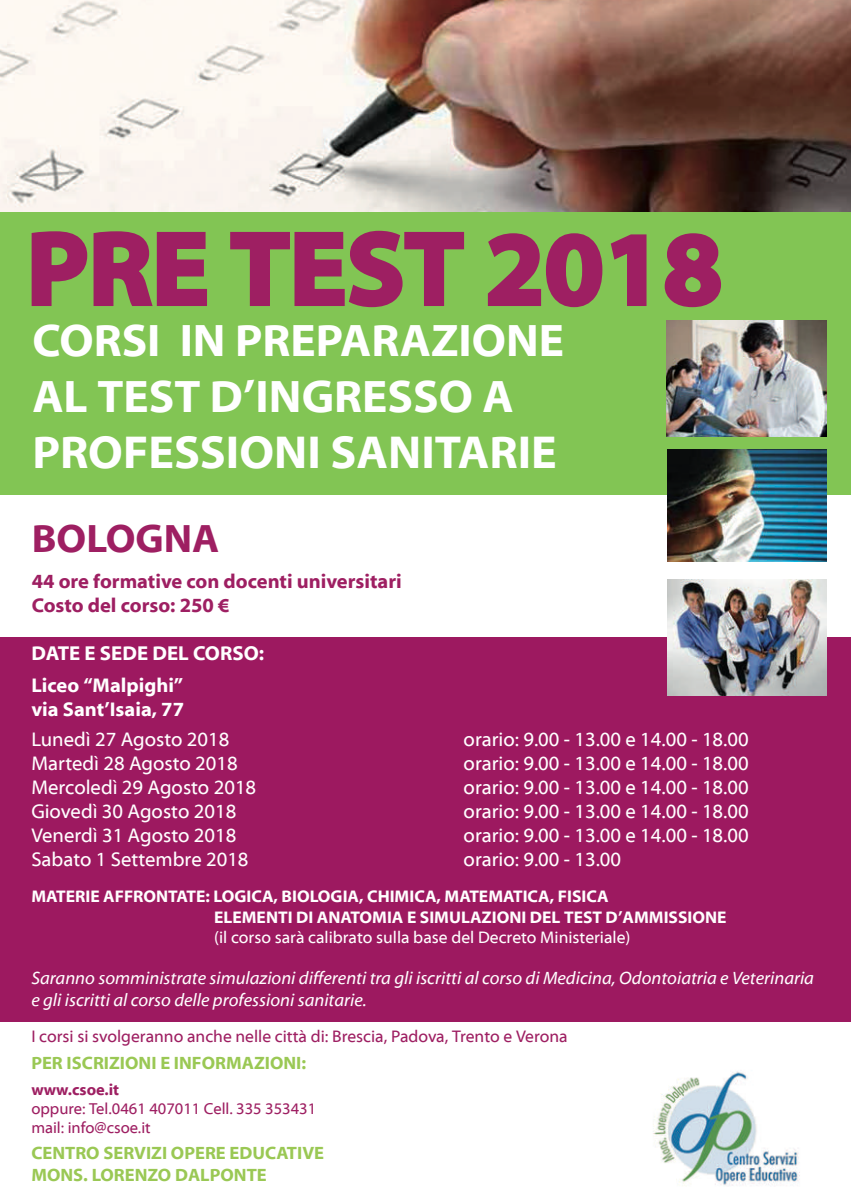
<style>
.page{position:relative;width:851px;height:1202px;background:#fff}
.page>*{position:absolute;margin:0;border:0;box-sizing:border-box;transform-origin:0 0}
.t1{font:700 104px "Myriad Web Pro";color:#9e1f62}
.t2{font:700 46.6px "Myriad Web Pro";color:#fff}
.t3{font:700 46px/56px "Myriad Web Pro";color:#fff}
.t4{font:700 40px "Myriad Web Pro";color:#9e1f62}
.t5{font:700 20.2px "Myriad Web Pro";color:#fff}
.t6{font:20px "Myriad Web Pro";color:#fff}
.t7{font:700 20px/24px "Myriad Web Pro";color:#9e1f62}
.t8{font:700 20px/24px "Myriad Web Pro";color:#fff}
.t9{font:italic 18px/21.6px "Myriad Web Pro";color:#fff}
.t10{font:700 18px/21.6px "Myriad Web Pro";color:#9ac854}
.t11{font:700 17px/20.4px "Myriad Web Pro";color:#fff}
.t12{font:17px "Myriad Web Pro";color:#9e1f62}
.t13{font:17px "Myriad Web Pro";color:#fff}
.t14{font:16px/19.2px "Myriad Web Pro";color:#9e1f62}
.t15{font:700 16px "Myriad Web Pro";color:#9e1f62}
</style>
<div class="page">
<div style="left:0;top:637px;width:850px;height:384px;background:#9d1960"></div>
<img style="left:0;top:0;width:850px;height:212px">
<div style="left:0;top:212px;width:850px;height:283px;background:#82c554"></div>
<img style="left:667px;top:449px;width:159px;height:112px">
<img style="left:666px;top:320px;width:160px;height:116px">
<img style="left:667px;top:579px;width:159px;height:116px">
<img style="left:653px;top:1071px;width:147px;height:115px">
<svg style="left:31px;top:231px;width:176px;height:75px"></svg>
<svg style="left:230px;top:230px;width:235px;height:78px"></svg>
<svg style="left:487px;top:233px;width:160px;height:75px"></svg>
<svg style="left:664px;top:233px;width:57px;height:75px"></svg>
<h1 class="t1" style="left:27px;top:212px;width:697px">PRE TEST 2018</h1>
<h3 class="t3" style="left:32px;top:313px;width:533px">CORSI IN PREPARAZIONE<br>AL TEST D’INGRESSO A</h3>
<h2 class="t2" style="left:32px;top:427px;width:526px">PROFESSIONI SANITARIE</h2>
<h3 class="t4" style="left:32px;top:517px;width:189px">BOLOGNA</h3>
<p class="t7" style="left:32px;top:570px;width:371px">44 ore formative con docenti universitari<br>Costo del corso: 250 €</p>
<p class="t5" style="left:31px;top:642px;width:234px">DATE E SEDE DEL CORSO:</p>
<p class="t8" style="left:31px;top:674px;width:154px">Liceo “Malpighi” via Sant’Isaia, 77</p>
<p class="t6" style="left:31px;top:728px;width:199px">Lunedì 27 Agosto 2018</p>
<p class="t6" style="left:463px;top:728px;width:286px">orario: 9.00 - 13.00 e 14.00 - 18.00</p>
<p class="t6" style="left:31px;top:752px;width:208px">Martedì 28 Agosto 2018</p>
<p class="t6" style="left:463px;top:752px;width:286px">orario: 9.00 - 13.00 e 14.00 - 18.00</p>
<p class="t6" style="left:31px;top:776px;width:226px">Mercoledì 29 Agosto 2018</p>
<p class="t6" style="left:463px;top:776px;width:286px">orario: 9.00 - 13.00 e 14.00 - 18.00</p>
<p class="t6" style="left:31px;top:800px;width:206px">Giovedì 30 Agosto 2018</p>
<p class="t6" style="left:463px;top:800px;width:286px">orario: 9.00 - 13.00 e 14.00 - 18.00</p>
<p class="t6" style="left:31px;top:824px;width:206px">Venerdì 31 Agosto 2018</p>
<p class="t6" style="left:463px;top:824px;width:286px">orario: 9.00 - 13.00 e 14.00 - 18.00</p>
<p class="t6" style="left:31px;top:849px;width:219px">Sabato 1 Settembre 2018</p>
<p class="t6" style="left:463px;top:849px;width:159px">orario: 9.00 - 13.00</p>
<p class="t11" style="left:214px;top:887px;width:514px;text-indent:-183px">MATERIE AFFRONTATE: LOGICA, BIOLOGIA, CHIMICA, MATEMATICA, FISICA<br>ELEMENTI DI ANATOMIA E SIMULAZIONI DEL TEST D’AMMISSIONE</p>
<p class="t13" style="left:214px;top:928px;width:417px">(il corso sarà calibrato sulla base del Decreto Ministeriale)</p>
<p class="t9" style="left:31px;top:968px;width:784px">Saranno somministrate simulazioni differenti tra gli iscritti al corso di Medicina, Odontoiatria e Veterinaria e gli iscritti al corso delle professioni sanitarie.</p>
<p class="t12" style="left:31px;top:1027px;width:538px">I corsi si svolgeranno anche nelle città di: Brescia, Padova, Trento e Verona</p>
<p class="t10" style="left:31px;top:1052px;width:276px">PER ISCRIZIONI E INFORMAZIONI:</p>
<p class="t15" style="left:31px;top:1080px;width:89px">www.csoe.it</p>
<p class="t14" style="left:31px;top:1099px;width:286px">oppure: Tel.0461 407011 Cell. 335 353431 mail: info@csoe.it</p>
<p class="t10" style="left:31px;top:1142px;width:294px">CENTRO SERVIZI OPERE EDUCATIVE<br>MONS. LORENZO DALPONTE</p>
</div>
